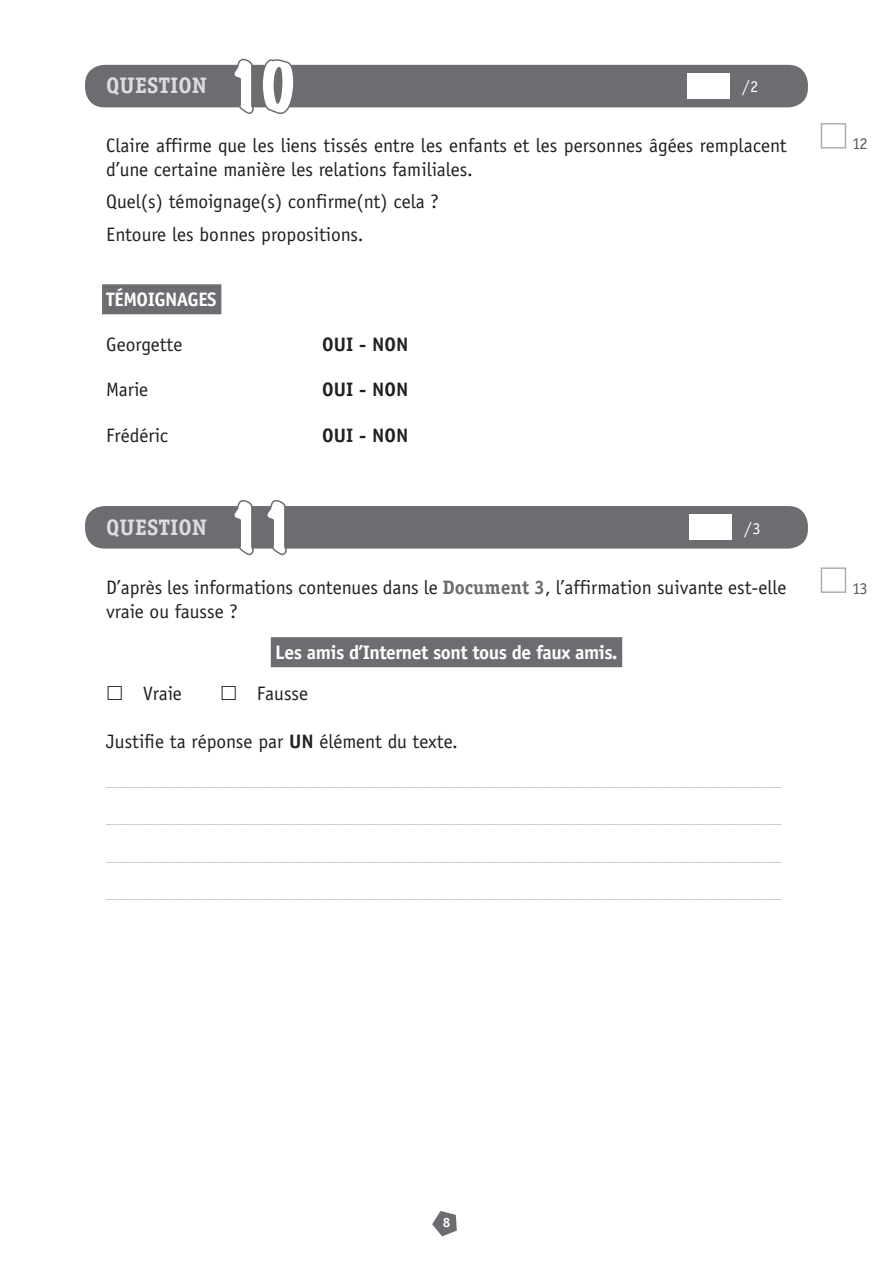
<style>
.page{position:relative;width:893px;height:1263px;background:#fff}
.page>*{position:absolute;margin:0;border:0;box-sizing:border-box;transform-origin:0 0}
.t1{font:expanded 60px "Marker Felt";color:#fff}
.t2{font:700 22.5px "Officina Serif";color:#dcdddf}
.question{font:19.5px/24px "Officina Sans";color:#231f20}
.surligné{font:700 19.5px "Officina Sans";letter-spacing:-.025em;color:#fff}
.P_texte{font:19.5px "Officina Sans";color:#231f20}
.P_texte-2{font:700 19.5px "Officina Sans";color:#231f20}
.t3{font:16.5px "Officina Serif";color:#fff}
.t4{font:16.5px "Officina Serif";color:#57585a}
.t5{font:15px "Officina Sans";color:#bcbdc0}
.t6{font:700 13.5px "Officina Serif";color:#fff}
.s1{font-family:"Officina Serif";font-weight:700;color:#6c6d70}
.s2{font-weight:700}
</style>
<div class="page">
<svg style="left:432px;top:1211px;width:25px;height:25px"></svg>
<div style="left:102px;top:284px;width:119px;height:30px;background:#6c6d70"></div>
<div style="left:85px;top:65px;width:723px;height:42px;background:#6c6d70;border-radius:20px"></div>
<svg style="left:231px;top:58px;width:65px;height:56px"></svg>
<div style="left:687px;top:73px;width:42px;height:26px;background:#fff"></div>
<div style="left:271px;top:637px;width:351px;height:30px;background:#6c6d70"></div>
<div style="left:85px;top:506px;width:723px;height:43px;background:#6c6d70;border-radius:20px"></div>
<svg style="left:231px;top:500px;width:25px;height:56px"></svg>
<svg style="left:264px;top:500px;width:25px;height:56px"></svg>
<div style="left:689px;top:514px;width:42px;height:26px;background:#fff"></div>
<div style="left:821px;top:123px;width:25px;height:26px;border:2px solid #adaeb2"></div>
<div style="left:821px;top:567px;width:25px;height:26px;border:2px solid #adaeb2"></div>
<p class="t2" style="left:106px;top:72px;width:102px">QUESTION</p>
<p class="t1" style="left:225px;top:40px;width:74px">10</p>
<p class="t3" style="left:742px;top:77px;width:18px">/2</p>
<p class="question" style="left:106px;top:133px;width:682px">Claire affirme que les liens tissés entre les enfants et les personnes âgées remplacent d’une certaine manière les relations familiales.</p>
<p class="question" style="left:106px;top:190px;width:334px">Quel(s) témoignage(s) confirme(nt) cela ?</p>
<p class="question" style="left:106px;top:222px;width:259px">Entoure les bonnes propositions.</p>
<p class="surligné" style="left:106px;top:287px;width:112px">TÉMOIGNAGES</p>
<p class="P_texte" style="left:106px;top:333px;width:78px">Georgette</p>
<p class="P_texte-2" style="left:322px;top:332px;width:87px">OUI - NON</p>
<p class="P_texte" style="left:106px;top:378px;width:43px">Marie</p>
<p class="P_texte-2" style="left:322px;top:377px;width:87px">OUI - NON</p>
<p class="P_texte" style="left:106px;top:424px;width:63px">Frédéric</p>
<p class="P_texte-2" style="left:322px;top:423px;width:87px">OUI - NON</p>
<p class="t2" style="left:106px;top:513px;width:102px">QUESTION</p>
<p class="t1" style="left:225px;top:481px;width:74px">11</p>
<p class="t3" style="left:744px;top:518px;width:18px">/3</p>
<p class="question" style="left:106px;top:575px;width:682px">D’après les informations contenues dans le <span class="s1">Document 3</span>, l’affirmation suivante est-elle vraie ou fausse ?</p>
<p class="surligné" style="left:275px;top:640px;width:344px">Les amis d’Internet sont tous de faux amis.</p>
<p class="question" style="left:143px;top:682px;width:40px">Vraie</p>
<p class="question" style="left:257px;top:682px;width:53px">Fausse</p>
<p class="question" style="left:106px;top:730px;width:353px">Justifie ta réponse par <span class="s2">UN</span> élément du texte.</p>
<p class="t5" style="left:106px;top:772px;width:676px">__________________________________________________________________________________________</p>
<p class="t5" style="left:106px;top:809px;width:676px">__________________________________________________________________________________________</p>
<p class="t5" style="left:106px;top:847px;width:676px">__________________________________________________________________________________________</p>
<p class="t5" style="left:106px;top:884px;width:676px">__________________________________________________________________________________________</p>
<p class="t4" style="left:852px;top:134px;width:17px">12</p>
<p class="t4" style="left:852px;top:578px;width:17px">13</p>
<p class="t6" style="left:443px;top:1214px;width:9px">8</p>
</div>
